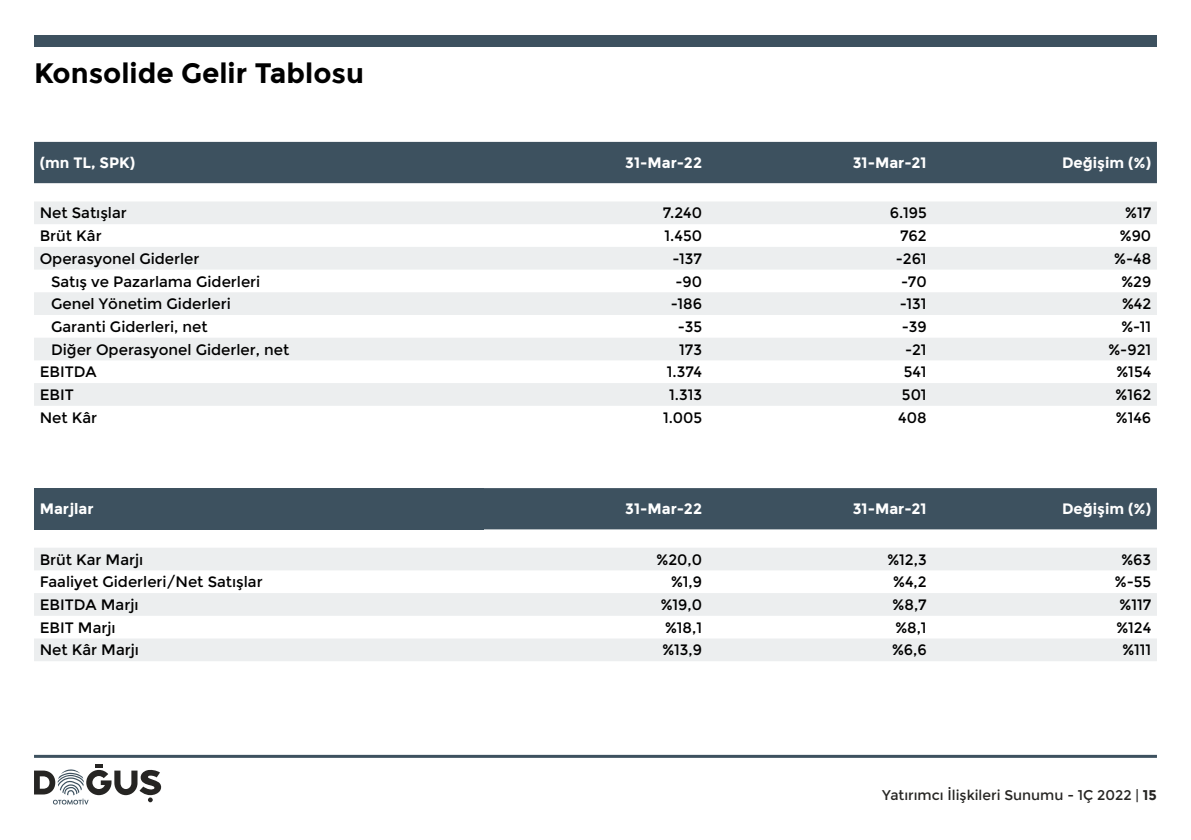
<style>
.page{position:relative;width:1191px;height:840px;background:#fff}
.page>*{position:absolute;margin:0;border:0;box-sizing:border-box;transform-origin:0 0}
.t1{font:700 28px "Montserrat";color:#000}
.t2{font:15px "Montserrat";color:#000}
.t3{font:700 15px "Montserrat";color:#fff}
.t4{font:14px "Montserrat";color:#262523}
.s1{font-weight:700}
</style>
<div class="page">
<div style="left:34px;top:35px;width:1123px;height:12px;background:#3d515f"></div>
<hr style="left:34px;top:754px;width:1123px;height:3px;background:#3d515f">
<svg style="left:34px;top:764px;width:128px;height:40px"></svg>
<div style="left:34px;top:142px;width:1123px;height:41px;background:#3d515f"></div>
<svg style="left:34px;top:202px;width:1123px;height:203px;fill:#eceeef"></svg>
<div style="left:34px;top:488px;width:449px;height:41px;background:#3d515f"></div>
<div style="left:483px;top:488px;width:674px;height:41px;background:#3d515f"></div>
<svg style="left:34px;top:548px;width:1123px;height:112px;fill:#eceeef"></svg>
<h1 class="t1" style="left:34px;top:57px;width:331px">Konsolide Gelir Tablosu</h1>
<p class="t3" style="left:40px;top:154px;width:97px">(mn TL, SPK)</p>
<p class="t3" style="left:625px;top:154px;width:78px">31-Mar-22</p>
<p class="t3" style="left:852px;top:154px;width:75px">31-Mar-21</p>
<p class="t3" style="left:1062px;top:154px;width:91px">Değişim (%)</p>
<p class="t2" style="left:40px;top:204px;width:89px">Net Satışlar</p>
<p class="t2" style="left:662px;top:204px;width:41px">7.240</p>
<p class="t2" style="left:890px;top:204px;width:38px">6.195</p>
<p class="t2" style="left:1125px;top:204px;width:27px">%17</p>
<p class="t2" style="left:40px;top:227px;width:63px">Brüt Kâr</p>
<p class="t2" style="left:664px;top:227px;width:39px">1.450</p>
<p class="t2" style="left:900px;top:227px;width:28px">762</p>
<p class="t2" style="left:1119px;top:227px;width:33px">%90</p>
<p class="t2" style="left:40px;top:250px;width:161px">Operasyonel Giderler</p>
<p class="t2" style="left:672px;top:250px;width:31px">-137</p>
<p class="t2" style="left:896px;top:250px;width:32px">-261</p>
<p class="t2" style="left:1114px;top:250px;width:39px">%-48</p>
<p class="t2" style="left:51px;top:272px;width:211px">Satış ve Pazarlama Giderleri</p>
<p class="t2" style="left:675px;top:272px;width:28px">-90</p>
<p class="t2" style="left:901px;top:272px;width:27px">-70</p>
<p class="t2" style="left:1121px;top:272px;width:31px">%29</p>
<p class="t2" style="left:51px;top:295px;width:181px">Genel Yönetim Giderleri</p>
<p class="t2" style="left:671px;top:295px;width:33px">-186</p>
<p class="t2" style="left:900px;top:295px;width:28px">-131</p>
<p class="t2" style="left:1122px;top:295px;width:31px">%42</p>
<p class="t2" style="left:51px;top:318px;width:158px">Garanti Giderleri, net</p>
<p class="t2" style="left:678px;top:318px;width:26px">-35</p>
<p class="t2" style="left:902px;top:318px;width:26px">-39</p>
<p class="t2" style="left:1121px;top:318px;width:31px">%-11</p>
<p class="t2" style="left:51px;top:340px;width:240px">Diğer Operasyonel Giderler, net</p>
<p class="t2" style="left:679px;top:340px;width:24px">173</p>
<p class="t2" style="left:905px;top:340px;width:23px">-21</p>
<p class="t2" style="left:1108px;top:340px;width:44px">%-921</p>
<p class="t2" style="left:40px;top:363px;width:58px">EBITDA</p>
<p class="t2" style="left:667px;top:363px;width:37px">1.374</p>
<p class="t2" style="left:904px;top:363px;width:24px">541</p>
<p class="t2" style="left:1116px;top:363px;width:36px">%154</p>
<p class="t2" style="left:40px;top:386px;width:36px">EBIT</p>
<p class="t2" style="left:669px;top:386px;width:34px">1.313</p>
<p class="t2" style="left:902px;top:386px;width:26px">501</p>
<p class="t2" style="left:1115px;top:386px;width:37px">%162</p>
<p class="t2" style="left:40px;top:408px;width:59px">Net Kâr</p>
<p class="t2" style="left:663px;top:408px;width:41px">1.005</p>
<p class="t2" style="left:898px;top:408px;width:30px">408</p>
<p class="t2" style="left:1115px;top:408px;width:37px">%146</p>
<p class="t3" style="left:40px;top:500px;width:55px">Marjlar</p>
<p class="t3" style="left:625px;top:500px;width:78px">31-Mar-22</p>
<p class="t3" style="left:852px;top:500px;width:75px">31-Mar-21</p>
<p class="t3" style="left:1062px;top:500px;width:91px">Değişim (%)</p>
<p class="t2" style="left:40px;top:550px;width:105px">Brüt Kar Marjı</p>
<p class="t2" style="left:656px;top:550px;width:47px">%20,0</p>
<p class="t2" style="left:887px;top:550px;width:41px">%12,3</p>
<p class="t2" style="left:1121px;top:550px;width:31px">%63</p>
<p class="t2" style="left:40px;top:573px;width:224px">Faaliyet Giderleri/Net Satışlar</p>
<p class="t2" style="left:671px;top:573px;width:33px">%1,9</p>
<p class="t2" style="left:893px;top:573px;width:35px">%4,2</p>
<p class="t2" style="left:1115px;top:573px;width:38px">%-55</p>
<p class="t2" style="left:40px;top:595px;width:100px">EBITDA Marjı</p>
<p class="t2" style="left:661px;top:595px;width:43px">%19,0</p>
<p class="t2" style="left:892px;top:595px;width:36px">%8,7</p>
<p class="t2" style="left:1119px;top:595px;width:33px">%117</p>
<p class="t2" style="left:40px;top:618px;width:77px">EBIT Marjı</p>
<p class="t2" style="left:665px;top:618px;width:38px">%18,1</p>
<p class="t2" style="left:895px;top:618px;width:33px">%8,1</p>
<p class="t2" style="left:1116px;top:618px;width:36px">%124</p>
<p class="t2" style="left:40px;top:641px;width:101px">Net Kâr Marjı</p>
<p class="t2" style="left:662px;top:641px;width:41px">%13,9</p>
<p class="t2" style="left:892px;top:641px;width:36px">%6,6</p>
<p class="t2" style="left:1122px;top:641px;width:30px">%111</p>
<p class="t4" style="left:882px;top:786px;width:276px">Yatırımcı İlişkileri Sunumu - 1Ç 2022 | <span class="s1">15</span></p>
</div>
